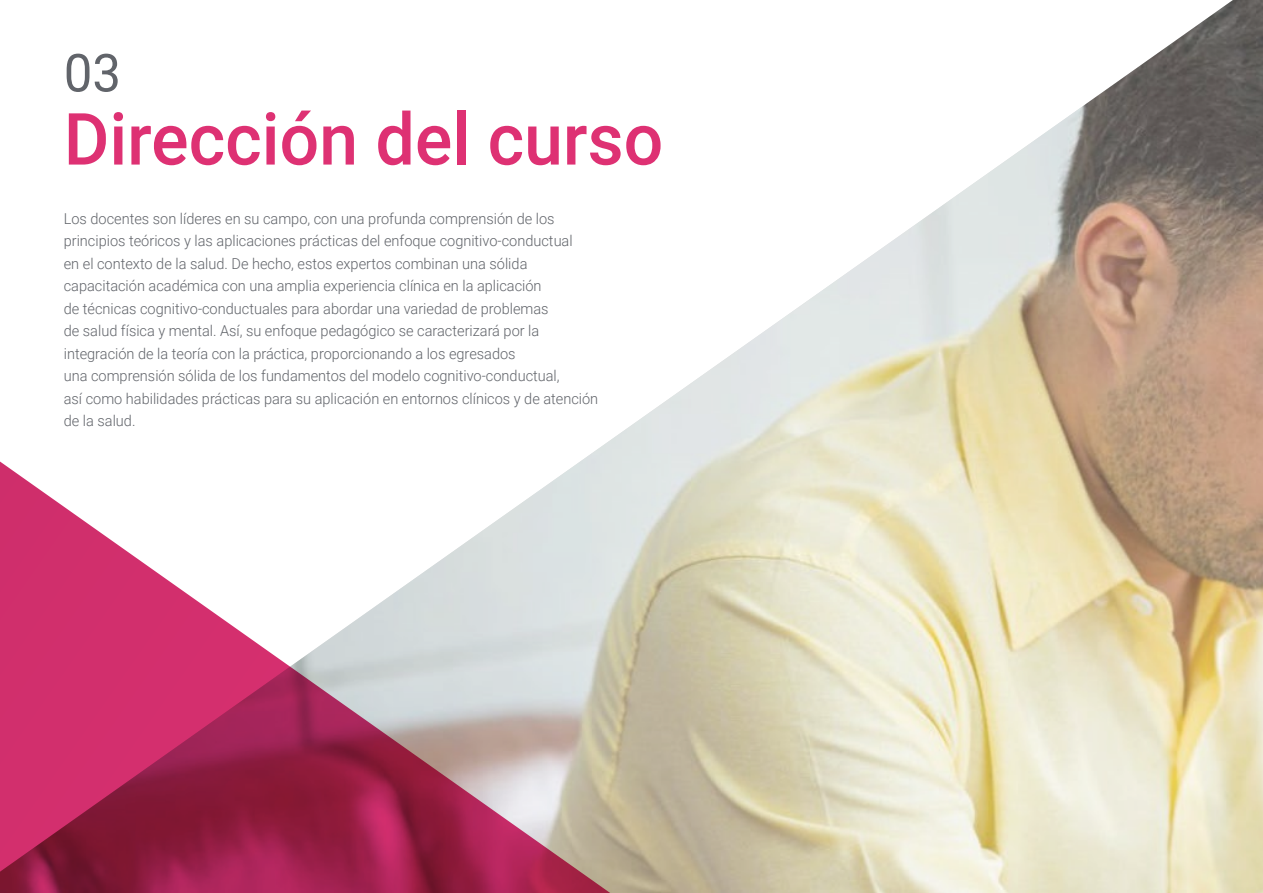
<style>
.page{position:relative;width:1263px;height:893px;background:#fff}
.page>*{position:absolute;margin:0;border:0;box-sizing:border-box;transform-origin:0 0}
.t1{font:500 72px "Roboto";color:#de3173}
.t2{font:52.5px "Roboto";color:#61646a}
.t3{font:300 15px/22.5px "Roboto";color:#61646a}
</style>
<div class="page">
<img style="left:602px;top:0;width:661px;height:893px">
<svg style="left:0;top:446px;width:640px;height:447px"></svg>
<h2 class="t2" style="left:64px;top:36px;width:59px">03</h2>
<h1 class="t1" style="left:64px;top:89px;width:601px">Dirección del curso</h1>
<p class="t3" style="left:64px;top:207px;width:536px">Los docentes son líderes en su campo, con una profunda comprensión de los principios teóricos y las aplicaciones prácticas del enfoque cognitivo-conductual<br>en el contexto de la salud. De hecho, estos expertos combinan una sólida capacitación académica con una amplia experiencia clínica en la aplicación<br>de técnicas cognitivo-conductuales para abordar una variedad de problemas<br>de salud física y mental. Así, su enfoque pedagógico se caracterizará por la integración de la teoría con la práctica, proporcionando a los egresados<br>una comprensión sólida de los fundamentos del modelo cognitivo-conductual,<br>así como habilidades prácticas para su aplicación en entornos clínicos y de atención de la salud.</p>
</div>
